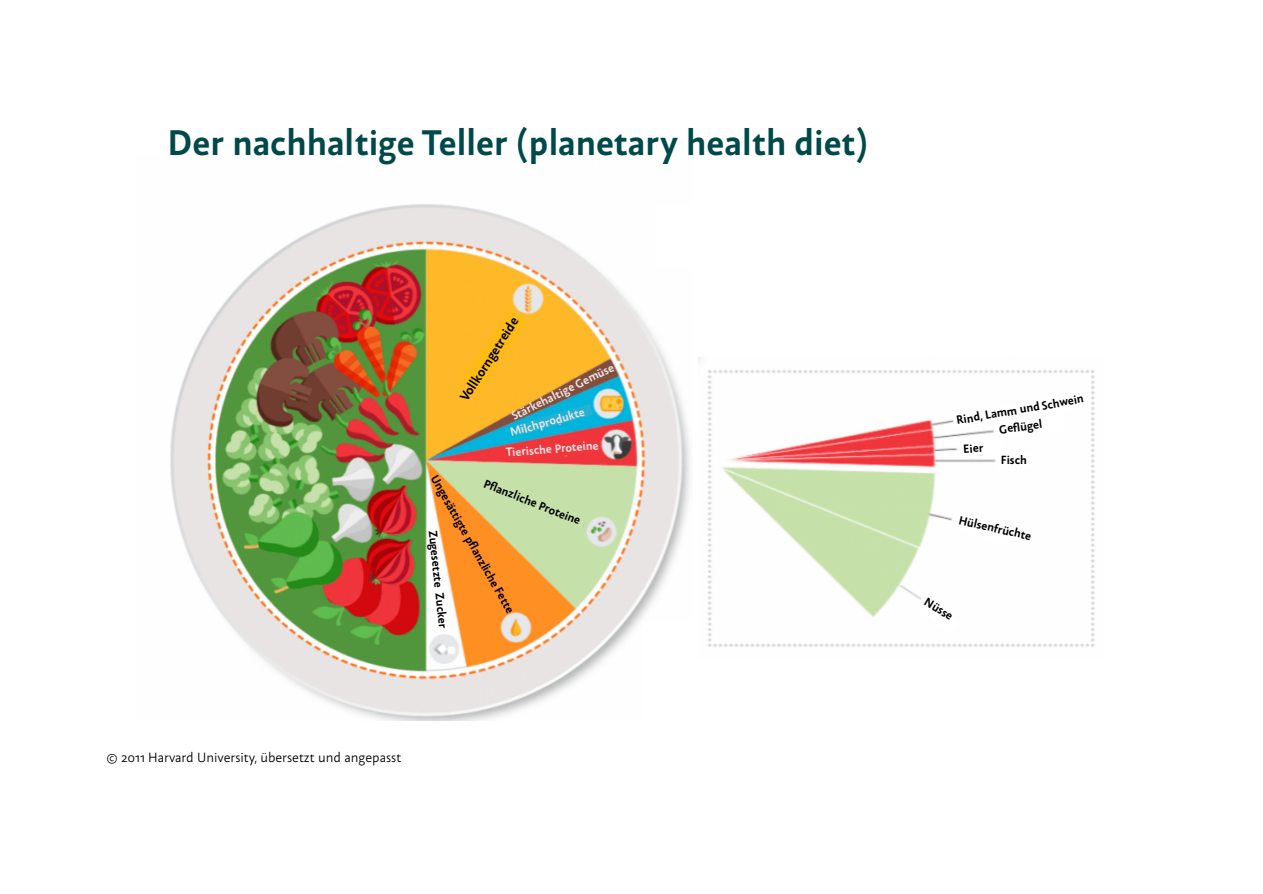
<style>
.page{position:relative;width:1263px;height:894px;background:#fff}
.page>*{position:absolute;margin:0;border:0;box-sizing:border-box;transform-origin:0 0}
.t1{font:700 36px "NN Alena";color:#00494a}
.t2{font:13.5px "NN Alena";color:#000}
.t3{font:700 13.5px "NN Alena";color:#000}
.t4{font:700 12px "NN Alena";color:#000}
.t5{font:700 12px "NN Alena";color:#e9e4e2}
</style>
<div class="page">
<img style="left:170px;top:204px;width:520px;height:515px">
<svg style="left:426px;top:472px;width:162px;height:158px"></svg>
<svg style="left:461px;top:310px;width:152px;height:125px"></svg>
<div style="left:489px;top:443px;width:109px;height:15px;background:#f0363c"></div>
<div style="left:642px;top:621px;width:65px;height:110px;background:#fff"></div>
<div style="left:657px;top:206px;width:48px;height:60px;background:#fff"></div>
<img style="left:698px;top:357px;width:397px;height:290px">
<svg style="left:952px;top:392px;width:126px;height:65px"></svg>
<div style="left:997px;top:451px;width:33px;height:17px;background:#fff"></div>
<svg style="left:950px;top:509px;width:66px;height:38px"></svg>
<svg style="left:917px;top:595px;width:43px;height:40px"></svg>
<h1 class="t1" style="left:168px;top:122px;width:702px">Der nachhaltige Teller (planetary health diet)</h1>
<p class="t3" style="left:456px;top:395px;width:98px;rotate:-57deg">Vollkorngetreide</p>
<p class="t5" style="left:509px;top:410px;width:114px;rotate:-26deg">Stärkehaltige Gemüse</p>
<p class="t5" style="left:508px;top:426px;width:79px;rotate:-16deg">Milchprodukte</p>
<p class="t5" style="left:505px;top:445px;width:94px;rotate:-4deg">Tierische Proteine</p>
<p class="t4" style="left:487px;top:476px;width:105px;rotate:22deg">Pfl anzliche Proteine</p>
<p class="t4" style="left:439px;top:472px;width:158px;rotate:60deg">Ungesättigte pfl anzliche Fette</p>
<p class="t4" style="left:440px;top:529px;width:100px;rotate:84deg">Zugesetzte Zucker</p>
<p class="t2" style="left:106px;top:749px;width:296px">© 2011 Harvard University, übersetzt und angepasst</p>
<p class="t4" style="left:955px;top:414px;width:131px;rotate:-10deg">Rind, Lamm und Schwein</p>
<p class="t4" style="left:998px;top:422px;width:45px;rotate:-7deg">Gefl ügel</p>
<p class="t4" style="left:963px;top:442px;width:22px;rotate:-4deg">Eier</p>
<p class="t4" style="left:1001px;top:452px;width:27px">Fisch</p>
<p class="t4" style="left:960px;top:513px;width:76px;rotate:13deg">Hülsenfrüchte</p>
<p class="t4" style="left:929px;top:594px;width:33px;rotate:31deg">Nüsse</p>
</div>
